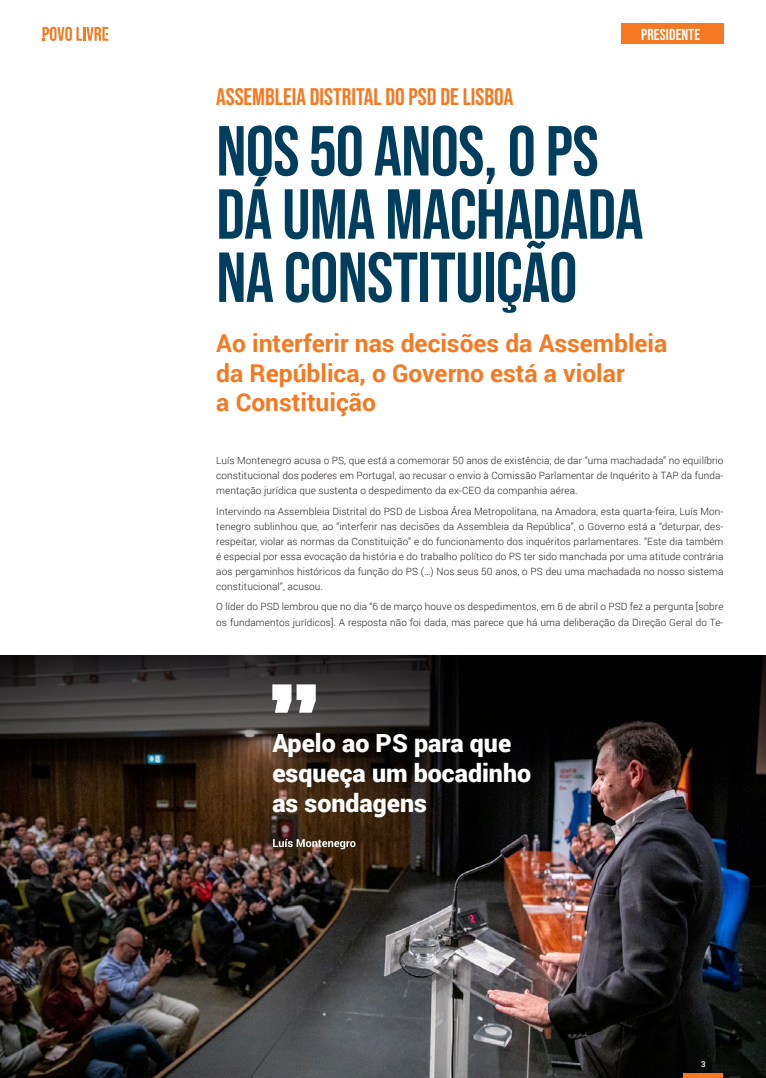
<style>
.page{position:relative;width:766px;height:1078px;background:#fff}
.page>*{position:absolute;margin:0;border:0;box-sizing:border-box;transform-origin:0 0}
.t1{font:700 70.5px/63.1px "Bebas Neue Pro";letter-spacing:-.01em;color:#013d5d}
.t2{font:900 25px/30px "Roboto";color:#fff}
.t3{font:700 24.6px/29.5px "Roboto";color:#f47921}
.t4{font:700 24px "Bebas Neue Pro";color:#f47921}
.t5{font:700 15.8px "Bebas Neue Pro";letter-spacing:.01em;color:#fff}
.t6{font:300 10px/15px "Roboto";letter-spacing:.01em;color:#231f20;text-align:justify}
.t7{font:500 8px "Roboto";color:#fff}
</style>
<div class="page">
<img style="left:0;top:783px;width:765px;height:294px">
<svg style="left:0;top:655px;width:765px;height:128px;background:#201c19"></svg>
<svg style="left:43px;top:27px;width:65px;height:14px"></svg>
<div style="left:621px;top:24px;width:102px;height:20px;background:#f47921"></div>
<hr style="left:683px;top:1073px;width:40px;height:4px;background:#f47921">
<svg style="left:272px;top:684px;width:43px;height:28px"></svg>
<svg style="left:273px;top:838px;width:82px;height:11px"></svg>
<p class="t4" style="left:216px;top:83px;width:298px">ASSEMBLEIA DISTRITAL DO PSD DE LISBOA</p>
<p class="t5" style="left:641px;top:25px;width:60px">PRESIDENTE</p>
<p class="t1" style="left:216px;top:118px;width:428px">NOS 50 ANOS, O PS<br>DÁ UMA MACHADADA<br>NA CONSTITUIÇÃO</p>
<p class="t3" style="left:216px;top:327px;width:452px">Ao interferir nas decisões da Assembleia da República, o Governo está a violar<br>a Constituição</p>
<p class="t6" style="left:216px;top:452px;width:508px">Luís Montenegro acusa o PS, que está a comemorar 50 anos de existência, de dar “uma machadada” no equilíbrio constitucional dos poderes em Portugal, ao recusar o envio à Comissão Parlamentar de Inquérito à TAP da funda&shy;mentação jurídica que sustenta o despedimento da ex-CEO da companhia aérea.</p>
<p class="t6" style="left:216px;top:503px;width:508px">Intervindo na Assembleia Distrital do PSD de Lisboa Área Metropolitana, na Amadora, esta quarta-feira, Luís Mon&shy;tenegro sublinhou que, ao “interferir nas decisões da Assembleia da República”, o Governo está a “deturpar, des&shy;respeitar, violar as normas da Constituição” e do funcionamento dos inquéritos parlamentares. “Este dia também é especial por essa evocação da história e do trabalho político do PS ter sido manchada por uma atitude contrária aos pergaminhos históricos da função do PS (…) Nos seus 50 anos, o PS deu uma machadada no nosso sistema constitucional”, acusou.</p>
<p class="t6" style="left:216px;top:599px;width:508px">O líder do PSD lembrou que no dia “6 de março houve os despedimentos, em 6 de abril o PSD fez a pergunta [sobre os fundamentos jurídicos]. A resposta não foi dada, mas parece que há uma deliberação da Direção Geral do Te-</p>
<p class="t2" style="left:272px;top:726px;width:260px">Apelo ao PS para que esqueça um bocadinho as sondagens</p>
<p class="t7" style="left:701px;top:1058px;width:6px">3</p>
</div>
